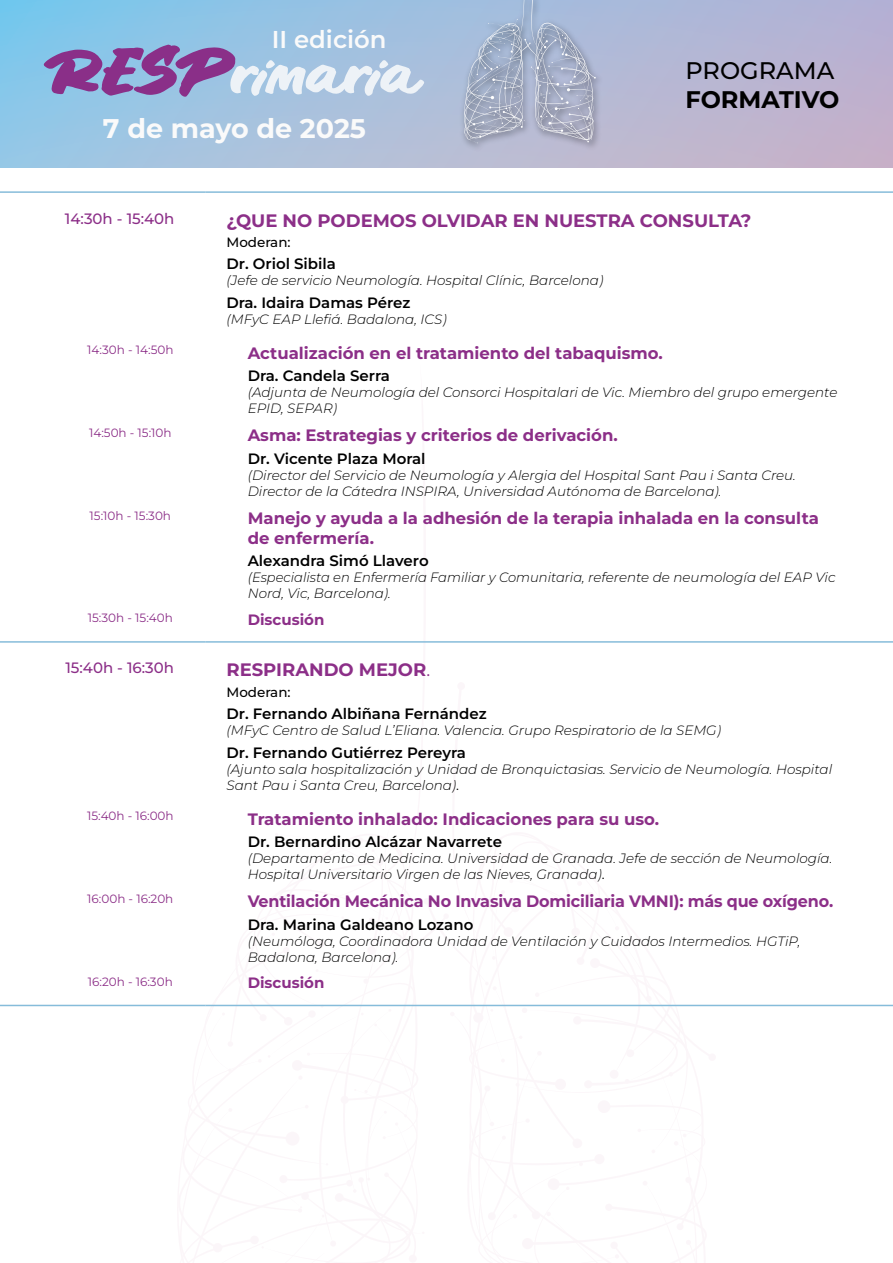
<style>
.page{position:relative;width:893px;height:1263px;background:#fff}
.page>*{position:absolute;margin:0;border:0;box-sizing:border-box;transform-origin:0 0}
.t1{font:700 27px "Montserrat";color:#fafafa}
.t2{font:600 24.3px "Montserrat";color:#fafafa}
.t3{font:700 24px "Montserrat";color:#000}
.t4{font:500 24px "Montserrat";color:#000}
.t5{font:700 18px "Montserrat";color:#8c2f88}
.t6{font:700 16.5px/19.8px "Montserrat";color:#8c2f88}
.t7{font:600 15px "Montserrat";color:#000}
.t8{font:500 15px "Montserrat";color:#8c2f88}
.t9{font:700 15px "Montserrat";color:#8c2f88}
.t10{font:italic 300 13.5px/16.2px "Montserrat";color:#000}
.t11{font:500 13.5px "Montserrat";color:#000}
.t12{font:12px "Montserrat";color:#8c2f88}
.s1{font-weight:400}
.s2{font-weight:400;font-style:normal}
</style>
<div class="page">
<svg style="left:0;top:0;width:893px;height:167px;background:#a9bcda"></svg>
<img style="left:458px;top:0;width:150px;height:154px">
<svg style="left:463px;top:0;width:133px;height:146px;background:#a7b2ca"></svg>
<svg style="left:44px;top:45px;width:380px;height:52px;background:#a4a2cd"></svg>
<div style="left:708px;top:1053px;width:8px;height:8px;background:#fbf6f9;border-radius:50%"></div>
<hr style="left:0;top:191px;width:205px;height:2px;background:#86bcda">
<hr style="left:205px;top:191px;width:688px;height:2px;background:#86bcda">
<hr style="left:0;top:641px;width:205px;height:2px;background:#86bcda">
<hr style="left:205px;top:641px;width:688px;height:2px;background:#86bcda">
<hr style="left:0;top:1005px;width:205px;height:1px;background:#86bcda">
<hr style="left:205px;top:1005px;width:688px;height:1px;background:#86bcda">
<h2 class="t2" style="left:272px;top:22px;width:116px">II edición</h2>
<h1 class="t1" style="left:103px;top:109px;width:265px">7 de mayo de 2025</h1>
<h3 class="t4" style="left:685px;top:54px;width:150px">PROGRAMA</h3>
<h3 class="t3" style="left:685px;top:82px;width:155px">FORMATIVO</h3>
<p class="t8" style="left:65px;top:208px;width:111px">14:30h - 15:40h</p>
<h3 class="t5" style="left:226px;top:207px;width:527px">¿QUE NO PODEMOS OLVIDAR EN NUESTRA CONSULTA?</h3>
<p class="t11" style="left:226px;top:233px;width:66px">Moderan:</p>
<p class="t7" style="left:226px;top:253px;width:111px">Dr. Oriol Sibila</p>
<p class="t10" style="left:226px;top:272px;width:378px">(Jefe de servicio Neumología. Hospital Clínic, Barcelona)</p>
<p class="t7" style="left:226px;top:292px;width:186px">Dra. Idaira Damas Pérez</p>
<p class="t10" style="left:226px;top:311px;width:222px">(MFyC EAP Llefiá. Badalona, ICS)</p>
<p class="t12" style="left:87px;top:342px;width:88px">14:30h - 14:50h</p>
<p class="t6" style="left:248px;top:342px;width:417px">Actualización en el tratamiento del tabaquismo.</p>
<p class="t7" style="left:248px;top:365px;width:144px">Dra. Candela Serra</p>
<p class="t10" style="left:248px;top:384px;width:591px">(Adjunta de Neumología del Consorci Hospitalari de Vic. Miembro del grupo emergente<br>EPID, SEPAR)</p>
<p class="t12" style="left:89px;top:424px;width:84px">14:50h - 15:10h</p>
<p class="t6" style="left:248px;top:425px;width:372px">Asma: Estrategias y criterios de derivación.</p>
<p class="t7" style="left:248px;top:448px;width:179px">Dr. Vicente Plaza Moral</p>
<p class="t10" style="left:248px;top:466px;width:550px">(Director del Servicio de Neumología y Alergia del Hospital Sant Pau i Santa Creu.<br>Director de la Cátedra INSPIRA, Universidad Autónoma de Barcelona).</p>
<p class="t12" style="left:90px;top:507px;width:83px">15:10h - 15:30h</p>
<p class="t6" style="left:248px;top:507px;width:573px">Manejo y ayuda a la adhesión de la terapia inhalada en la consulta de enfermería.</p>
<p class="t7" style="left:248px;top:550px;width:182px">Alexandra Simó Llavero</p>
<p class="t10" style="left:248px;top:569px;width:589px">(Especialista en Enfermería Familiar y Comunitaria, referente de neumología del EAP Vic<br>Nord, Vic, Barcelona).</p>
<p class="t12" style="left:88px;top:609px;width:87px">15:30h - 15:40h</p>
<p class="t9" style="left:248px;top:609px;width:78px">Discusión</p>
<p class="t8" style="left:65px;top:658px;width:110px">15:40h - 16:30h</p>
<h3 class="t5" style="left:226px;top:657px;width:205px">RESPIRANDO MEJOR<span class="s1">.</span></h3>
<p class="t11" style="left:226px;top:682px;width:66px">Moderan:</p>
<p class="t7" style="left:226px;top:703px;width:262px">Dr. Fernando Albiñana Fernández</p>
<p class="t10" style="left:226px;top:722px;width:496px">(MFyC Centro de Salud L’Eliana. Valencia. Grupo Respiratorio de la SEMG)</p>
<p class="t7" style="left:226px;top:741px;width:241px">Dr. Fernando Gutiérrez Pereyra</p>
<p class="t10" style="left:226px;top:760px;width:607px">(Ajunto sala hospitalización y Unidad de Bronquictasias. Servicio de Neumología. Hospital<br>Sant Pau i Santa Creu, Barcelona)<span class="s2">.</span></p>
<p class="t12" style="left:87px;top:808px;width:88px">15:40h - 16:00h</p>
<p class="t6" style="left:248px;top:808px;width:413px">Tratamiento inhalado: Indicaciones para su uso.</p>
<p class="t7" style="left:248px;top:831px;width:256px">Dr. Bernardino Alcázar Navarrete</p>
<p class="t10" style="left:248px;top:850px;width:586px">(Departamento de Medicina. Universidad de Granada. Jefe de sección de Neumología.<br>Hospital Universitario Virgen de las Nieves, Granada)<span class="s2">.</span></p>
<p class="t12" style="left:87px;top:890px;width:88px">16:00h - 16:20h</p>
<p class="t6" style="left:248px;top:891px;width:587px">Ventilación Mecánica No Invasiva Domiciliaria VMNI): más que oxígeno.</p>
<p class="t7" style="left:248px;top:913px;width:227px">Dra. Marina Galdeano Lozano</p>
<p class="t10" style="left:248px;top:932px;width:554px">(Neumóloga, Coordinadora Unidad de Ventilación y Cuidados Intermedios. HGTiP,<br>Badalona, Barcelona).</p>
<p class="t12" style="left:88px;top:973px;width:86px">16:20h - 16:30h</p>
<p class="t9" style="left:248px;top:972px;width:78px">Discusión</p>
</div>
